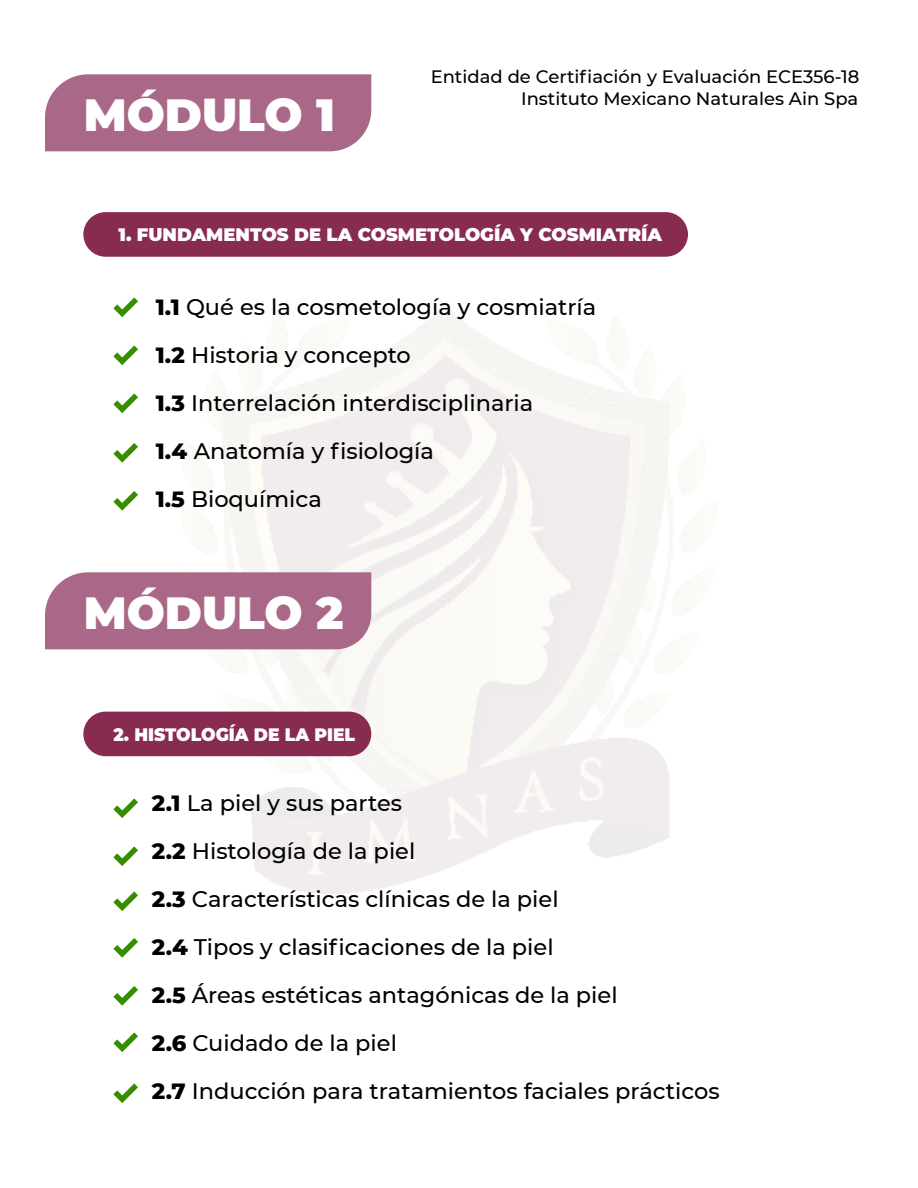
<style>
.page{position:relative;width:918px;height:1188px;background:#fff}
.page>*{position:absolute;margin:0;border:0;box-sizing:border-box;transform-origin:0 0}
.t1{font:900 45px "Montserrat";color:#fff}
.t2{font:500 22.5px/48px "Montserrat";color:#000}
.t3{font:500 18px "Montserrat";color:#020202}
.t4{font:900 18px "Montserrat";color:#fff}
.t5{font:500 18px "Montserrat";color:#000}
.t6{font:900 18px "Montserrat";color:#fff;scale:.95 1}
.s1{font-weight:800}
</style>
<div class="page">
<img style="left:179px;top:304px;width:511px;height:590px">
<div style="left:83px;top:712px;width:288px;height:44px;background:#882b51;border-radius:22px"></div>
<div style="left:83px;top:212px;width:605px;height:45px;background:#882b51;border-radius:22px"></div>
<svg style="left:113px;top:1083px;width:25px;height:20px"></svg>
<svg style="left:113px;top:1032px;width:25px;height:20px"></svg>
<svg style="left:113px;top:986px;width:25px;height:20px"></svg>
<svg style="left:113px;top:938px;width:25px;height:20px"></svg>
<svg style="left:113px;top:891px;width:25px;height:20px"></svg>
<svg style="left:113px;top:846px;width:25px;height:20px"></svg>
<svg style="left:113px;top:798px;width:25px;height:20px"></svg>
<svg style="left:113px;top:491px;width:25px;height:20px"></svg>
<svg style="left:113px;top:443px;width:25px;height:20px"></svg>
<svg style="left:113px;top:393px;width:25px;height:20px"></svg>
<svg style="left:113px;top:345px;width:25px;height:20px"></svg>
<svg style="left:113px;top:297px;width:25px;height:20px"></svg>
<div style="left:45px;top:572px;width:326px;height:77px;background:#aa6889"></div>
<div style="left:45px;top:74px;width:326px;height:77px;background:#aa6889"></div>
<h1 class="t1" style="left:84px;top:81px;width:253px">MÓDULO 1</h1>
<p class="t3" style="left:431px;top:64px;width:430px">Entidad de Certifiación y Evaluación ECE356-18</p>
<p class="t5" style="left:521px;top:86px;width:339px">Instituto Mexicano Naturales Ain Spa</p>
<p class="t4" style="left:119px;top:221px;width:545px">1. FUNDAMENTOS DE LA COSMETOLOGÍA Y COSMIATRÍA</p>
<p class="t2" style="left:156px;top:282px;width:442px"><span class="s1">1.1</span> Qué es la cosmetología y cosmiatría<br><span class="s1">1.2</span> Historia y concepto<br><span class="s1">1.3</span> Interrelación interdisciplinaria<br><span class="s1">1.4</span> Anatomía y fisiología<br><span class="s1">1.5</span> Bioquímica</p>
<h1 class="t1" style="left:84px;top:579px;width:261px">MÓDULO 2</h1>
<p class="t6" style="left:113px;top:721px;width:256px">2. HISTOLOGÍA DE LA PIEL</p>
<p class="t2" style="left:152px;top:778px;width:569px"><span class="s1">2.1</span> La piel y sus partes<br><span class="s1">2.2</span> Histología de la piel<br><span class="s1">2.3</span> Características clínicas de la piel<br><span class="s1">2.4</span> Tipos y clasificaciones de la piel<br><span class="s1">2.5</span> Áreas estéticas antagónicas de la piel<br><span class="s1">2.6</span> Cuidado de la piel<br><span class="s1">2.7</span> Inducción para tratamientos faciales prácticos</p>
</div>
